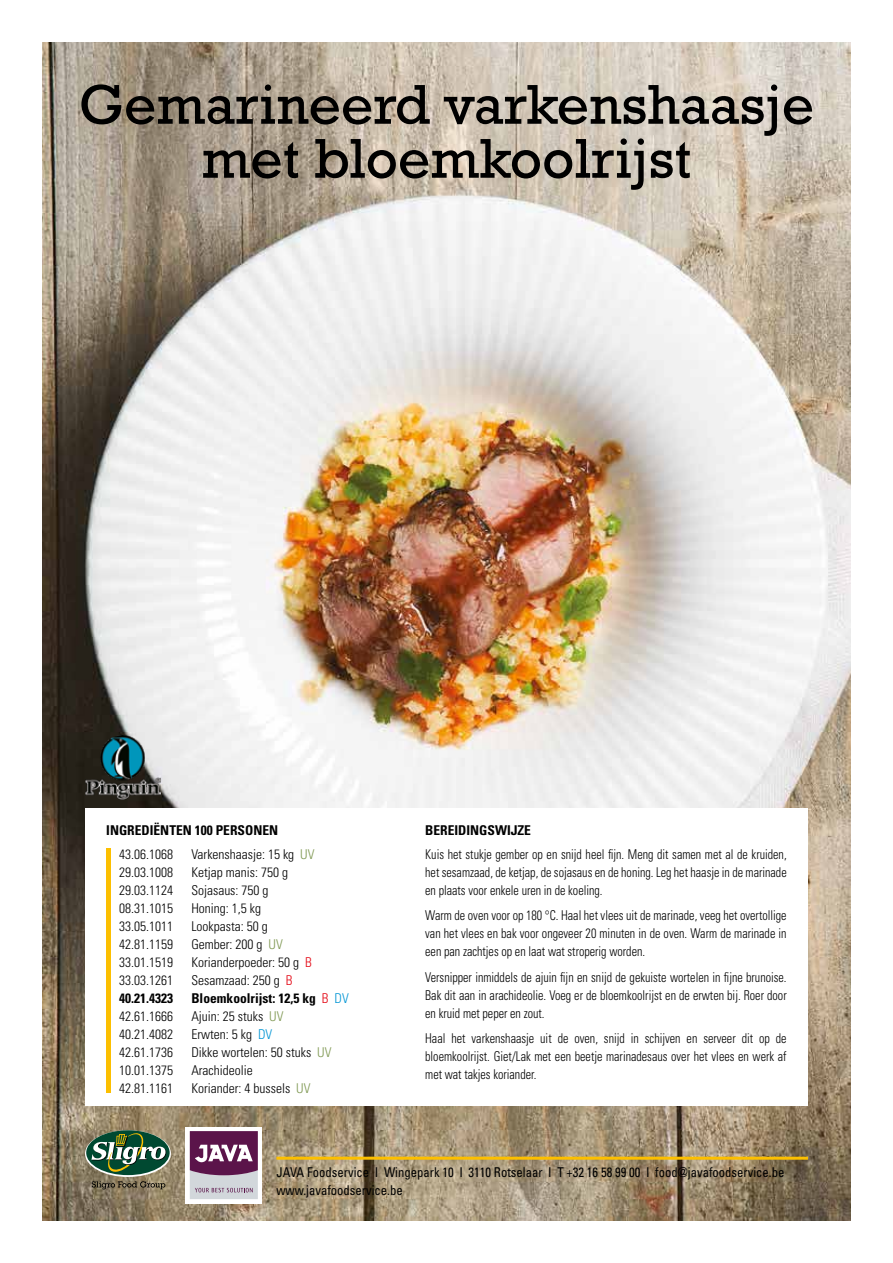
<style>
.page{position:relative;width:893px;height:1263px;background:#fff}
.page>*{position:absolute;margin:0;border:0;box-sizing:border-box;transform-origin:0 0}
.t1{font:57px/54px "Rockwell Std";color:#000;text-align:center}
.t2{font:300 condensed 13.5px/18px "Univers LT Std";color:#000;text-align:justify;scale:.9 1}
.t3{font:300 condensed 13.5px "Univers LT Std";color:#000}
.t4{font:condensed 13.5px/18px "Univers LT Std";color:#000;scale:.94 1}
.t5{font:700 condensed 13.5px "Univers LT Std";color:#000}
.s1{color:#7f9852}
.s2{color:#e30613}
.s3{font-weight:300;color:#e30613}
.s4{font-weight:300;color:#0095d4}
.s5{color:#0095d4}
</style>
<div class="page">
<img style="left:43px;top:43px;width:807px;height:1177px">
<div style="left:85px;top:808px;width:723px;height:298px;background:#fff"></div>
<div style="left:106px;top:849px;width:5px;height:244px;background:#fcbf00"></div>
<svg style="left:85px;top:1130px;width:86px;height:47px"></svg>
<svg style="left:86px;top:1130px;width:84px;height:45px"></svg>
<svg style="left:91px;top:1132px;width:75px;height:41px;background:#52795e"></svg>
<svg style="left:92px;top:1181px;width:73px;height:8px"></svg>
<div style="left:186px;top:1127px;width:76px;height:76px;background:#fff"></div>
<svg style="left:190px;top:1131px;width:68px;height:68px;background:#987592"></svg>
<hr style="left:276px;top:1157px;width:532px;height:3px;background:#fcbf00">
<img style="left:85px;top:735px;width:76px;height:64px">
<h1 class="t1" style="left:79px;top:77px;width:737px">Gemarineerd varkenshaasje met bloemkoolrijst</h1>
<p class="t5" style="left:106px;top:822px;width:173px">INGREDIËNTEN 100 PERSONEN</p>
<p class="t3" style="left:119px;top:846px;width:55px">43.06.1068</p>
<p class="t3" style="left:191px;top:846px;width:125px">Varkenshaasje: 15 kg <span class="s1">UV</span></p>
<p class="t3" style="left:119px;top:864px;width:55px">29.03.1008</p>
<p class="t3" style="left:191px;top:864px;width:98px">Ketjap manis: 750 g</p>
<p class="t3" style="left:119px;top:882px;width:55px">29.03.1124</p>
<p class="t3" style="left:191px;top:882px;width:79px">Sojasaus: 750 g</p>
<p class="t3" style="left:119px;top:900px;width:55px">08.31.1015</p>
<p class="t3" style="left:191px;top:900px;width:71px">Honing: 1,5 kg</p>
<p class="t3" style="left:119px;top:918px;width:55px">33.05.1011</p>
<p class="t3" style="left:191px;top:918px;width:78px">Lookpasta: 50 g</p>
<p class="t3" style="left:119px;top:936px;width:55px">42.81.1159</p>
<p class="t3" style="left:191px;top:936px;width:93px">Gember: 200 g <span class="s1">UV</span></p>
<p class="t3" style="left:119px;top:954px;width:55px">33.01.1519</p>
<p class="t3" style="left:191px;top:954px;width:122px">Korianderpoeder: 50 g <span class="s2">B</span></p>
<p class="t3" style="left:119px;top:972px;width:55px">33.03.1261</p>
<p class="t3" style="left:191px;top:972px;width:103px">Sesamzaad: 250 g <span class="s2">B</span></p>
<p class="t5" style="left:119px;top:990px;width:55px">40.21.4323</p>
<p class="t5" style="left:191px;top:990px;width:159px">Bloemkoolrijst: 12,5 kg <span class="s3">B</span> <span class="s4">DV</span></p>
<p class="t3" style="left:119px;top:1008px;width:55px">42.61.1666</p>
<p class="t3" style="left:191px;top:1008px;width:94px">Ajuin: 25 stuks <span class="s1">UV</span></p>
<p class="t3" style="left:119px;top:1026px;width:55px">40.21.4082</p>
<p class="t3" style="left:191px;top:1026px;width:82px">Erwten: 5 kg <span class="s5">DV</span></p>
<p class="t3" style="left:119px;top:1044px;width:55px">42.61.1736</p>
<p class="t3" style="left:191px;top:1044px;width:142px">Dikke wortelen: 50 stuks <span class="s1">UV</span></p>
<p class="t3" style="left:119px;top:1062px;width:55px">10.01.1375</p>
<p class="t3" style="left:191px;top:1062px;width:63px">Arachideolie</p>
<p class="t3" style="left:119px;top:1080px;width:55px">42.81.1161</p>
<p class="t3" style="left:191px;top:1080px;width:121px">Koriander: 4 bussels <span class="s1">UV</span></p>
<p class="t5" style="left:425px;top:822px;width:107px">BEREIDINGSWIJZE</p>
<p class="t2" style="left:425px;top:845px;width:403px">Kuis het stukje gember op en snijd heel fijn. Meng dit samen met al de kruiden, het sesamzaad, de ketjap, de sojasaus en de honing. Leg het haasje in de marinade en plaats voor enkele uren in de koeling.</p>
<p class="t2" style="left:425px;top:906px;width:403px">Warm de oven voor op 180 °C. Haal het vlees uit de marinade, veeg het overtollige van het vlees en bak voor ongeveer 20 minuten in de oven. Warm de marinade in een pan zachtjes op en laat wat stroperig worden.</p>
<p class="t2" style="left:425px;top:968px;width:403px">Versnipper inmiddels de ajuin fijn en snijd de gekuiste wortelen in fijne brunoise.<br>Bak dit aan in arachideolie. Voeg er de bloemkoolrijst en de erwten bij. Roer door en kruid met peper en zout.</p>
<p class="t2" style="left:425px;top:1029px;width:403px">Haal het varkenshaasje uit de oven, snijd in schijven en serveer dit op de bloemkoolrijst. Giet/Lak met een beetje marinadesaus over het vlees en werk af met wat takjes koriander.</p>
<p class="t4" style="left:276px;top:1163px;width:542px">JAVA Foodservice I Wingepark 10 I 3110 Rotselaar I T +32 16 58 99 00 I food@javafoodservice.be www.javafoodservice.be</p>
</div>
